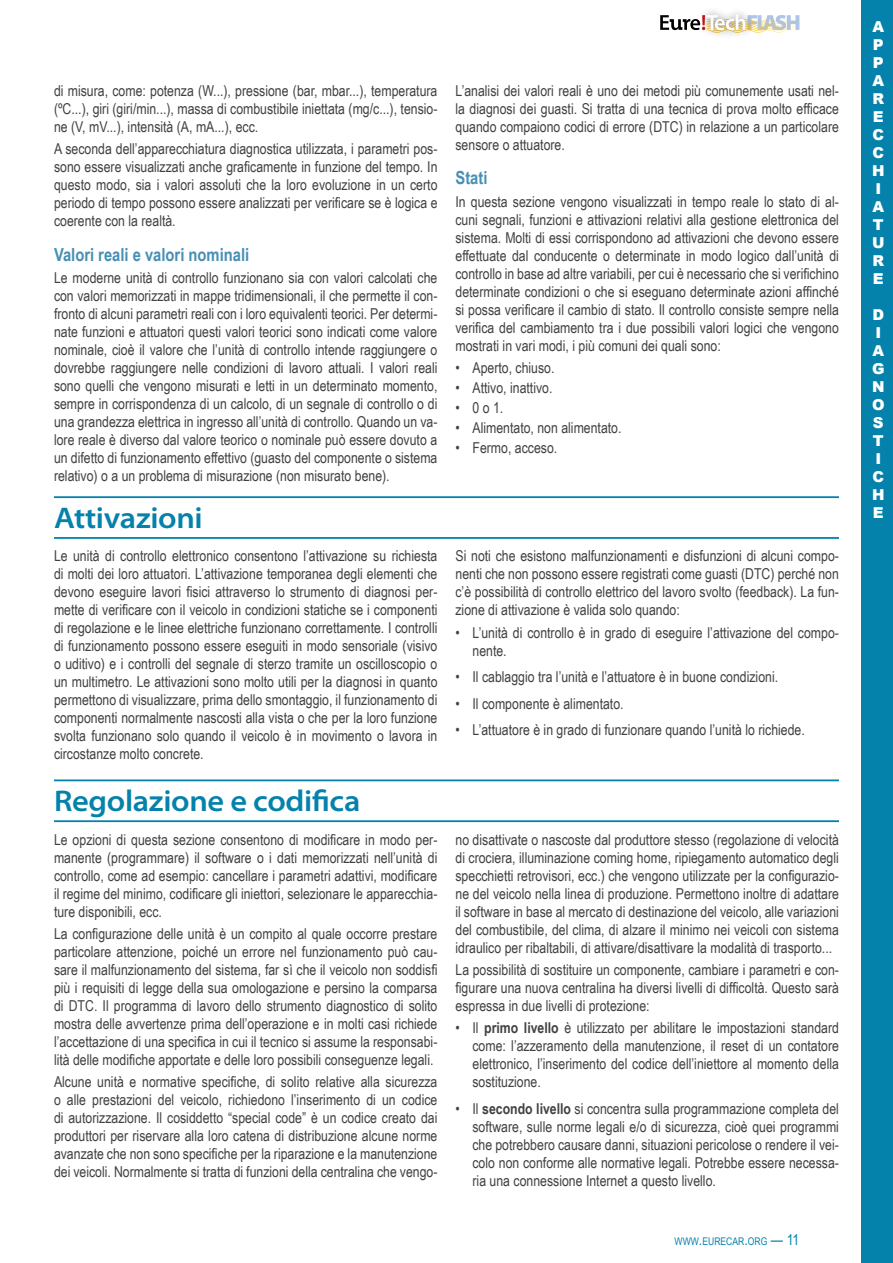
<style>
.page{position:relative;width:893px;height:1263px;background:#fff}
.page>*{position:absolute;margin:0;border:0;box-sizing:border-box;transform-origin:0 0}
.t1{font:600 semi-expanded 30px "Myriad Pro";letter-spacing:-.01em;color:#0482ab}
.t2{font:700 18px "Arial Narrow";color:#478fb4}
.t3{font:15px/18px "Arial Narrow";color:#414042;text-align:justify}
.t4{font:900 15px/18px "Arial";color:#fff}
.t5{font:10.5px "Arial Narrow";color:#0482ab}
.s1{font-weight:700}
.s2{font-size:15px}
</style>
<div class="page">
<svg style="left:660px;top:14px;width:139px;height:19px"></svg>
<div style="left:862px;top:0;width:31px;height:1263px;background:#0482ab"></div>
<hr style="left:54px;top:496px;width:785px;height:2px;background:#0482ab">
<hr style="left:54px;top:537px;width:785px;height:2px;background:#0482ab">
<hr style="left:54px;top:779px;width:785px;height:2px;background:#0482ab">
<hr style="left:54px;top:820px;width:785px;height:2px;background:#0482ab">
<p class="t3" style="left:54px;top:81px;width:385px">di misura, come: potenza (W...), pressione (bar, mbar...), temperatura (ºC...), giri (giri/min...), massa di combustibile iniettata (mg/c...), tensio&shy;ne (V, mV...), intensità (A, mA...), ecc.</p>
<p class="t3" style="left:54px;top:139px;width:385px">A seconda dell’apparecchiatura diagnostica utilizzata, i parametri pos&shy;sono essere visualizzati anche graficamente in funzione del tempo. In questo modo, sia i valori assoluti che la loro evoluzione in un certo periodo di tempo possono essere analizzati per verificare se è logica e coerente con la realtà.</p>
<p class="t2" style="left:54px;top:241px;width:197px">Valori reali e valori nominali</p>
<p class="t3" style="left:54px;top:268px;width:385px">Le moderne unità di controllo funzionano sia con valori calcolati che con valori memorizzati in mappe tridimensionali, il che permette il con&shy;fronto di alcuni parametri reali con i loro equivalenti teorici. Per determi&shy;nate funzioni e attuatori questi valori teorici sono indicati come valore nominale, cioè il valore che l’unità di controllo intende raggiungere o dovrebbe raggiungere nelle condizioni di lavoro attuali. I valori reali sono quelli che vengono misurati e letti in un determinato momento, sempre in corrispondenza di un calcolo, di un segnale di controllo o di una grandezza elettrica in ingresso all’unità di controllo. Quando un va&shy;lore reale è diverso dal valore teorico o nominale può essere dovuto a un difetto di funzionamento effettivo (guasto del componente o sistema relativo) o a un problema di misurazione (non misurato bene).</p>
<p class="t3" style="left:455px;top:81px;width:385px">L’analisi dei valori reali è uno dei metodi più comunemente usati nel&shy;la diagnosi dei guasti. Si tratta di una tecnica di prova molto efficace quando compaiono codici di errore (DTC) in relazione a un particolare sensore o attuatore.</p>
<p class="t2" style="left:455px;top:164px;width:33px">Stati</p>
<p class="t3" style="left:455px;top:192px;width:385px">In questa sezione vengono visualizzati in tempo reale lo stato di al&shy;cuni segnali, funzioni e attivazioni relativi alla gestione elettronica del sistema. Molti di essi corrispondono ad attivazioni che devono essere effettuate dal conducente o determinate in modo logico dall’unità di controllo in base ad altre variabili, per cui è necessario che si verifichino determinate condizioni o che si eseguano determinate azioni affinché si possa verificare il cambio di stato. Il controllo consiste sempre nella verifica del cambiamento tra i due possibili valori logici che vengono mostrati in vari modi, i più comuni dei quali sono:</p>
<p class="t3" style="left:455px;top:358px;width:101px">• Aperto, chiuso.</p>
<p class="t3" style="left:455px;top:378px;width:99px">• Attivo, inattivo.</p>
<p class="t3" style="left:455px;top:398px;width:49px">• 0 o 1.</p>
<p class="t3" style="left:455px;top:418px;width:168px">• Alimentato, non alimentato.</p>
<p class="t3" style="left:455px;top:438px;width:103px">• Fermo, acceso.</p>
<h1 class="t1" style="left:54px;top:501px;width:150px">Attivazioni</h1>
<p class="t3" style="left:54px;top:546px;width:385px">Le unità di controllo elettronico consentono l’attivazione su richiesta di molti dei loro attuatori. L’attivazione temporanea degli elementi che devono eseguire lavori fisici attraverso lo strumento di diagnosi per&shy;mette di verificare con il veicolo in condizioni statiche se i componenti di regolazione e le linee elettriche funzionano correttamente. I controlli di funzionamento possono essere eseguiti in modo sensoriale (visivo o uditivo) e i controlli del segnale di sterzo tramite un oscilloscopio o un multimetro. Le attivazioni sono molto utili per la diagnosi in quanto permettono di visualizzare, prima dello smontaggio, il funzionamento di componenti normalmente nascosti alla vista o che per la loro funzione svolta funzionano solo quando il veicolo è in movimento o lavora in circostanze molto concrete.</p>
<p class="t3" style="left:455px;top:546px;width:385px">Si noti che esistono malfunzionamenti e disfunzioni di alcuni compo&shy;nenti che non possono essere registrati come guasti (DTC) perché non c’è possibilità di controllo elettrico del lavoro svolto (feedback). La fun&shy;zione di attivazione è valida solo quando:</p>
<p class="t3" style="left:472px;top:623px;width:368px;text-indent:-17px">• L’unità di controllo è in grado di eseguire l’attivazione del compo&shy;nente.</p>
<p class="t3" style="left:455px;top:667px;width:324px">• Il cablaggio tra l’unità e l’attuatore è in buone condizioni.</p>
<p class="t3" style="left:455px;top:694px;width:170px">• Il componente è alimentato.</p>
<p class="t3" style="left:455px;top:720px;width:351px">• L’attuatore è in grado di funzionare quando l’unità lo richiede.</p>
<h1 class="t1" style="left:54px;top:784px;width:308px">Regolazione e codifica</h1>
<p class="t3" style="left:54px;top:830px;width:385px">Le opzioni di questa sezione consentono di modificare in modo per&shy;manente (programmare) il software o i dati memorizzati nell’unità di controllo, come ad esempio: cancellare i parametri adattivi, modificare il regime del minimo, codificare gli iniettori, selezionare le apparecchia&shy;ture disponibili, ecc.</p>
<p class="t3" style="left:54px;top:924px;width:385px">La configurazione delle unità è un compito al quale occorre prestare particolare attenzione, poiché un errore nel funzionamento può cau&shy;sare il malfunzionamento del sistema, far sì che il veicolo non soddisfi più i requisiti di legge della sua omologazione e persino la comparsa di DTC. Il programma di lavoro dello strumento diagnostico di solito mostra delle avvertenze prima dell’operazione e in molti casi richiede l’accettazione di una specifica in cui il tecnico si assume la responsabi&shy;lità delle modifiche apportate e delle loro possibili conseguenze legali.</p>
<p class="t3" style="left:54px;top:1072px;width:385px">Alcune unità e normative specifiche, di solito relative alla sicurezza o alle prestazioni del veicolo, richiedono l’inserimento di un codice di autorizzazione. Il cosiddetto “special code” è un codice creato dai produttori per riservare alla loro catena di distribuzione alcune norme avanzate che non sono specifiche per la riparazione e la manutenzione dei veicoli. Normalmente si tratta di funzioni della centralina che vengo-</p>
<p class="t3" style="left:455px;top:830px;width:385px">no disattivate o nascoste dal produttore stesso (regolazione di velocità di crociera, illuminazione coming home, ripiegamento automatico degli specchietti retrovisori, ecc.) che vengono utilizzate per la configurazio&shy;ne del veicolo nella linea di produzione. Permettono inoltre di adattare il software in base al mercato di destinazione del veicolo, alle variazioni del combustibile, del clima, di alzare il minimo nei veicoli con sistema idraulico per ribaltabili, di attivare/disattivare la modalità di trasporto...</p>
<p class="t3" style="left:455px;top:960px;width:385px">La possibilità di sostituire un componente, cambiare i parametri e con&shy;figurare una nuova centralina ha diversi livelli di difficoltà. Questo sarà espressa in due livelli di protezione:</p>
<p class="t3" style="left:472px;top:1018px;width:368px;text-indent:-17px">• Il <span class="s1">primo livello</span> è utilizzato per abilitare le impostazioni standard come: l’azzeramento della manutenzione, il reset di un contatore elettronico, l’inserimento del codice dell’iniettore al momento della sostituzione.</p>
<p class="t3" style="left:472px;top:1099px;width:368px;text-indent:-17px">• Il <span class="s1">secondo livello</span> si concentra sulla programmazione completa del software, sulle norme legali e/o di sicurezza, cioè quei programmi che potrebbero causare danni, situazioni pericolose o rendere il vei&shy;colo non conforme alle normative legali. Potrebbe essere necessa&shy;ria una connessione Internet a questo livello.</p>
<p class="t5" style="left:675px;top:1233px;width:126px">WWW<span class="s2">.</span>EURECAR<span class="s2">.</span>ORG <span class="s2">— 11</span></p>
<p class="t4" style="left:872px;top:17px;width:14px">A<br>P<br>P<br>A<br>R<br>E<br>C<br>C<br>H<br>I<br>A<br>T<br>U<br>R<br>E</p>
<p class="t4" style="left:872px;top:305px;width:14px">D<br>I<br>A<br>G<br>N<br>O<br>S<br>T<br>I<br>C<br>H<br>E</p>
</div>
